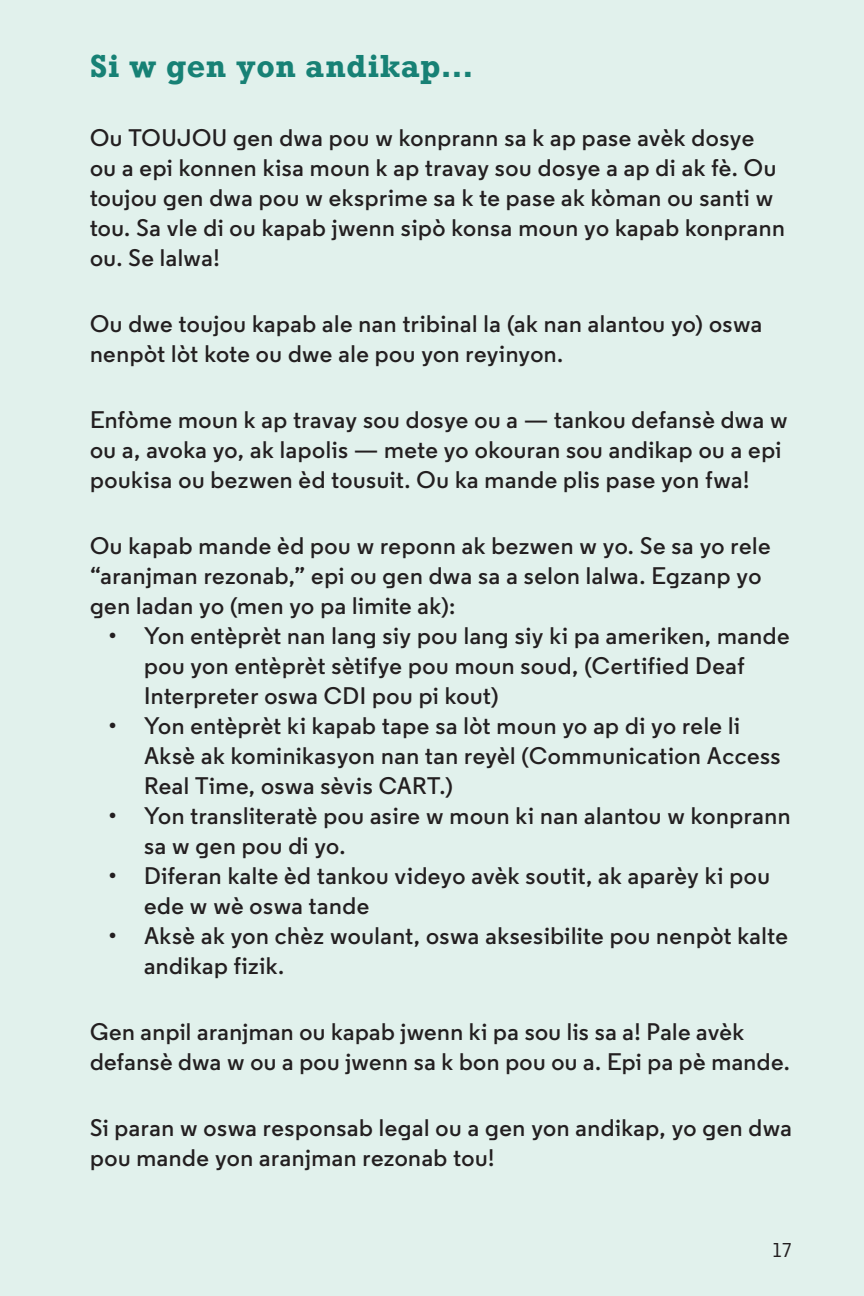
<style>
.page{position:relative;width:864px;height:1296px;background:#e1f1ec}
.page>*{position:absolute;margin:0;border:0;box-sizing:border-box;transform-origin:0 0}
.t1{font:700 30px "Rockwell";letter-spacing:.025em;color:#178175}
.t2{font:600 24px/30px "Regular";letter-spacing:.02em;color:#231f20}
.t3{font:500 20px "Regular";color:#231f20}
</style>
<div class="page">
<p class="t1" style="left:90px;top:46px;width:385px">Si w gen yon andikap…</p>
<p class="t2" style="left:90px;top:122px;width:696px">Ou TOUJOU gen dwa pou w konprann sa k ap pase avèk dosye ou a epi konnen kisa moun k ap travay sou dosye a ap di ak fè. Ou toujou gen dwa pou w eksprime sa k te pase ak kòman ou santi w tou. Sa vle di ou kapab jwenn sipò konsa moun yo kapab konprann ou. Se lalwa!</p>
<p class="t2" style="left:90px;top:308px;width:674px">Ou dwe toujou kapab ale nan tribinal la (ak nan alantou yo) oswa nenpòt lòt kote ou dwe ale pou yon reyinyon.</p>
<p class="t2" style="left:90px;top:404px;width:699px">Enfòme moun k ap travay sou dosye ou a — tankou defansè dwa w ou a, avoka yo, ak lapolis — mete yo okouran sou andikap ou a epi poukisa ou bezwen èd tousuit. Ou ka mande plis pase yon fwa!</p>
<p class="t2" style="left:90px;top:530px;width:682px">Ou kapab mande èd pou w reponn ak bezwen w yo. Se sa yo rele “aranjman rezonab,” epi ou gen dwa sa a selon lalwa. Egzanp yo gen ladan yo (men yo pa limite ak):</p>
<p class="t2" style="left:144px;top:620px;width:647px;text-indent:-36px">• Yon entèprèt nan lang siy pou lang siy ki pa ameriken, mande pou yon entèprèt sètifye pou moun soud, (Certified Deaf<br>Interpreter oswa CDI pou pi kout)</p>
<p class="t2" style="left:144px;top:710px;width:638px;text-indent:-36px">• Yon entèprèt ki kapab tape sa lòt moun yo ap di yo rele li<br>Aksè ak kominikasyon nan tan reyèl (Communication Access<br>Real Time, oswa sèvis CART.)</p>
<p class="t2" style="left:144px;top:800px;width:648px;text-indent:-36px">• Yon transliteratè pou asire w moun ki nan alantou w konprann sa w gen pou di yo.</p>
<p class="t2" style="left:144px;top:860px;width:628px;text-indent:-36px">• Diferan kalte èd tankou videyo avèk soutit, ak aparèy ki pou ede w wè oswa tande</p>
<p class="t2" style="left:144px;top:920px;width:645px;text-indent:-36px">• Aksè ak yon chèz woulant, oswa aksesibilite pou nenpòt kalte andikap fizik.</p>
<p class="t2" style="left:90px;top:1016px;width:701px">Gen anpil aranjman ou kapab jwenn ki pa sou lis sa a! Pale avèk defansè dwa w ou a pou jwenn sa k bon pou ou a. Epi pa pè mande.</p>
<p class="t2" style="left:90px;top:1112px;width:704px">Si paran w oswa responsab legal ou a gen yon andikap, yo gen dwa pou mande yon aranjman rezonab tou!</p>
<p class="t3" style="left:772px;top:1238px;width:21px">17</p>
</div>
